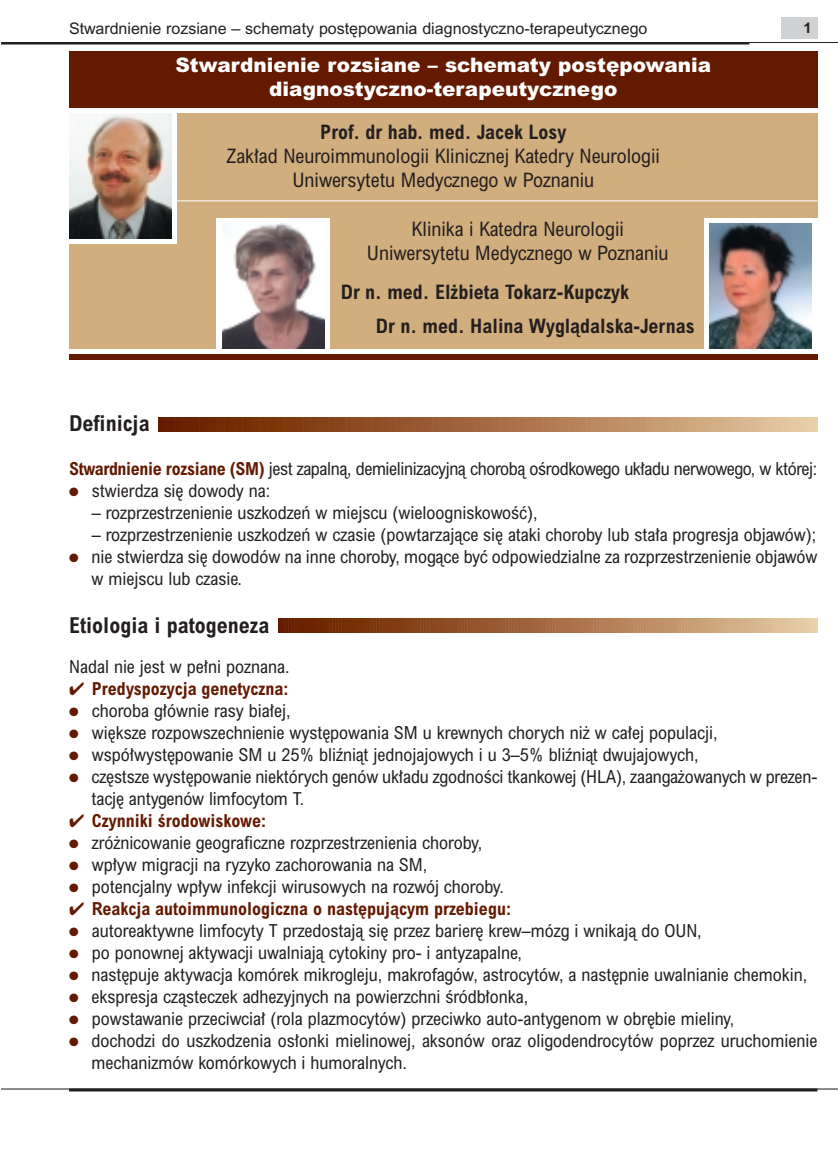
<style>
.page{position:relative;width:838px;height:1172px;background:#fff}
.page>*{position:absolute;margin:0;border:0;box-sizing:border-box;transform-origin:0 0}
.t1{font:22px "Arial Condensed Bold PL";color:#231f20}
.t2{font:20px/24px "Arial Condensed PL";color:#231f20;text-align:center}
.t3{font:20px/34px "Arial Condensed Bold PL";color:#231f20}
.t4{font:20px/24px "Arial Black PL";color:#fff;text-align:center}
.t5{font:18px/22px "Arial Condensed PL";color:#231f20}
.t6{font:18px "Arial Condensed Bold PL";color:#641a00}
.t7{font:18px "Arial Condensed PL";letter-spacing:-.02em;color:#231f20}
.t8{font:16px "Arial PL";color:#231f20}
.t9{font:14.6px "Arial Bold PL";color:#231f20}
.s1{font-family:"Arial Condensed Bold PL";color:#641a00}
.s2{color:#641a00}
</style>
<div class="page">
<hr style="left:1px;top:43px;width:748px;height:2px;background:#231f20">
<hr style="left:1px;top:42px;width:837px;height:1px;background:#231f20">
<hr style="left:69px;top:1089px;width:748px;height:3px;background:#231f20">
<hr style="left:1px;top:1088px;width:837px;height:2px;background:#231f20">
<div style="left:781px;top:17px;width:36px;height:21px;background:#d1d2d4"></div>
<div style="left:69px;top:51px;width:748px;height:57px;background:#641a00"></div>
<svg style="left:159px;top:417px;width:659px;height:15px;background:#a56e46"></svg>
<svg style="left:279px;top:619px;width:539px;height:14px;background:#a56f47"></svg>
<div style="left:69px;top:113px;width:748px;height:236px;background:#d1ae7d"></div>
<svg style="left:69px;top:113px;width:108px;height:131px"></svg>
<img style="left:69px;top:113px;width:102px;height:125px">
<hr style="left:175px;top:200px;width:642px;height:1px;background:#fff">
<div style="left:704px;top:218px;width:113px;height:136px;background:#fff"></div>
<img style="left:710px;top:224px;width:102px;height:125px">
<div style="left:216px;top:218px;width:114px;height:136px;background:#fff"></div>
<img style="left:222px;top:224px;width:102px;height:125px">
<div style="left:69px;top:354px;width:748px;height:6px;background:#641a00"></div>
<p class="t8" style="left:69px;top:23px;width:580px">Stwardnienie rozsiane – schematy post´powania diagnostyczno-terapeutycznego</p>
<p class="t9" style="left:804px;top:22px;width:10px">1</p>
<p class="t4" style="left:175px;top:55px;width:537px">Stwardnienie rozsiane – schematy post´powania diagnostyczno-terapeutycznego</p>
<p class="t3" style="left:320px;top:118px;width:248px">Prof. dr hab. med. Jacek Losy</p>
<p class="t2" style="left:226px;top:147px;width:435px">Zak∏ad Neuroimmunologii Klinicznej Katedry Neurologii<br>Uniwersytetu Medycznego w Poznaniu</p>
<p class="t2" style="left:367px;top:221px;width:303px">Klinika i Katedra Neurologii<br>Uniwersytetu Medycznego w Poznaniu</p>
<p class="t3" style="left:376px;top:279px;width:320px;text-indent:-35px">Dr n. med. El˝bieta Tokarz-Kupczyk<br>Dr n. med. Halina Wyglàdalska-Jernas</p>
<p class="t1" style="left:69px;top:415px;width:82px">Definicja</p>
<p class="t7" style="left:69px;top:462px;width:750px"><span class="s1">Stwardnienie rozsiane (SM)</span> jest zapalnà, demielinizacyjnà chorobà oÊrodkowego uk∏adu nerwowego, w której:</p>
<p class="t5" style="left:69px;top:483px;width:203px"><span class="s2">●</span> stwierdza si´ dowody na:</p>
<p class="t5" style="left:92px;top:505px;width:447px">– rozprzestrzenienie uszkodzeƒ w miejscu (wieloogniskowoÊç),</p>
<p class="t5" style="left:92px;top:527px;width:726px">– rozprzestrzenienie uszkodzeƒ w czasie (powtarzajàce si´ ataki choroby lub sta∏a progresja objawów);</p>
<p class="t5" style="left:92px;top:549px;width:727px;text-indent:-22px"><span class="s2">●</span> nie stwierdza si´ dowodów na inne choroby, mogàce byç odpowiedzialne za rozprzestrzenienie objawów w miejscu lub czasie.</p>
<p class="t1" style="left:69px;top:617px;width:202px">Etiologia i patogeneza</p>
<p class="t5" style="left:69px;top:659px;width:222px">Nadal nie jest w pe∏ni poznana.</p>
<p class="t6" style="left:69px;top:682px;width:221px">✔ Predyspozycja genetyczna:</p>
<p class="t5" style="left:69px;top:703px;width:223px"><span class="s2">●</span> choroba g∏ównie rasy bia∏ej,</p>
<p class="t5" style="left:69px;top:725px;width:650px"><span class="s2">●</span> wi´ksze rozpowszechnienie wyst´powania SM u krewnych chorych ni˝ w ca∏ej populacji,</p>
<p class="t5" style="left:69px;top:747px;width:631px"><span class="s2">●</span> wspó∏wyst´powanie SM u 25% bliêniàt jednojajowych i u 3–5% bliêniàt dwujajowych,</p>
<p class="t5" style="left:92px;top:769px;width:727px;text-indent:-22px"><span class="s2">●</span> cz´stsze wyst´powanie niektórych genów uk∏adu zgodnoÊci tkankowej (HLA), zaanga˝owanych w prezen&shy;tacj´ antygenów limfocytom T.</p>
<p class="t6" style="left:69px;top:814px;width:199px">✔ Czynniki Êrodowiskowe:</p>
<p class="t5" style="left:69px;top:835px;width:415px"><span class="s2">●</span> zró˝nicowanie geograficzne rozprzestrzenienia choroby,</p>
<p class="t5" style="left:69px;top:857px;width:360px"><span class="s2">●</span> wp∏yw migracji na ryzyko zachorowania na SM,</p>
<p class="t5" style="left:69px;top:879px;width:436px"><span class="s2">●</span> potencjalny wp∏yw infekcji wirusowych na rozwój choroby.</p>
<p class="t6" style="left:69px;top:902px;width:443px">✔ Reakcja autoimmunologiczna o nast´pujàcym przebiegu:</p>
<p class="t5" style="left:69px;top:923px;width:634px"><span class="s2">●</span> autoreaktywne limfocyty T przedostajà si´ przez barier´ krew–mózg i wnikajà do OUN,</p>
<p class="t5" style="left:69px;top:945px;width:455px"><span class="s2">●</span> po ponownej aktywacji uwalniajà cytokiny pro- i antyzapalne,</p>
<p class="t5" style="left:69px;top:967px;width:740px"><span class="s2">●</span> nast´puje aktywacja komórek mikrogleju, makrofagów, astrocytów, a nast´pnie uwalnianie chemokin,</p>
<p class="t5" style="left:69px;top:989px;width:461px"><span class="s2">●</span> ekspresja czàsteczek adhezyjnych na powierzchni Êródb∏onka,</p>
<p class="t5" style="left:69px;top:1011px;width:667px"><span class="s2">●</span> powstawanie przeciwcia∏ (rola plazmocytów) przeciwko auto-antygenom w obr´bie mieliny,</p>
<p class="t5" style="left:92px;top:1033px;width:727px;text-indent:-22px"><span class="s2">●</span> dochodzi do uszkodzenia os∏onki mielinowej, aksonów oraz oligodendrocytów poprzez uruchomienie mechanizmów komórkowych i humoralnych.</p>
</div>
